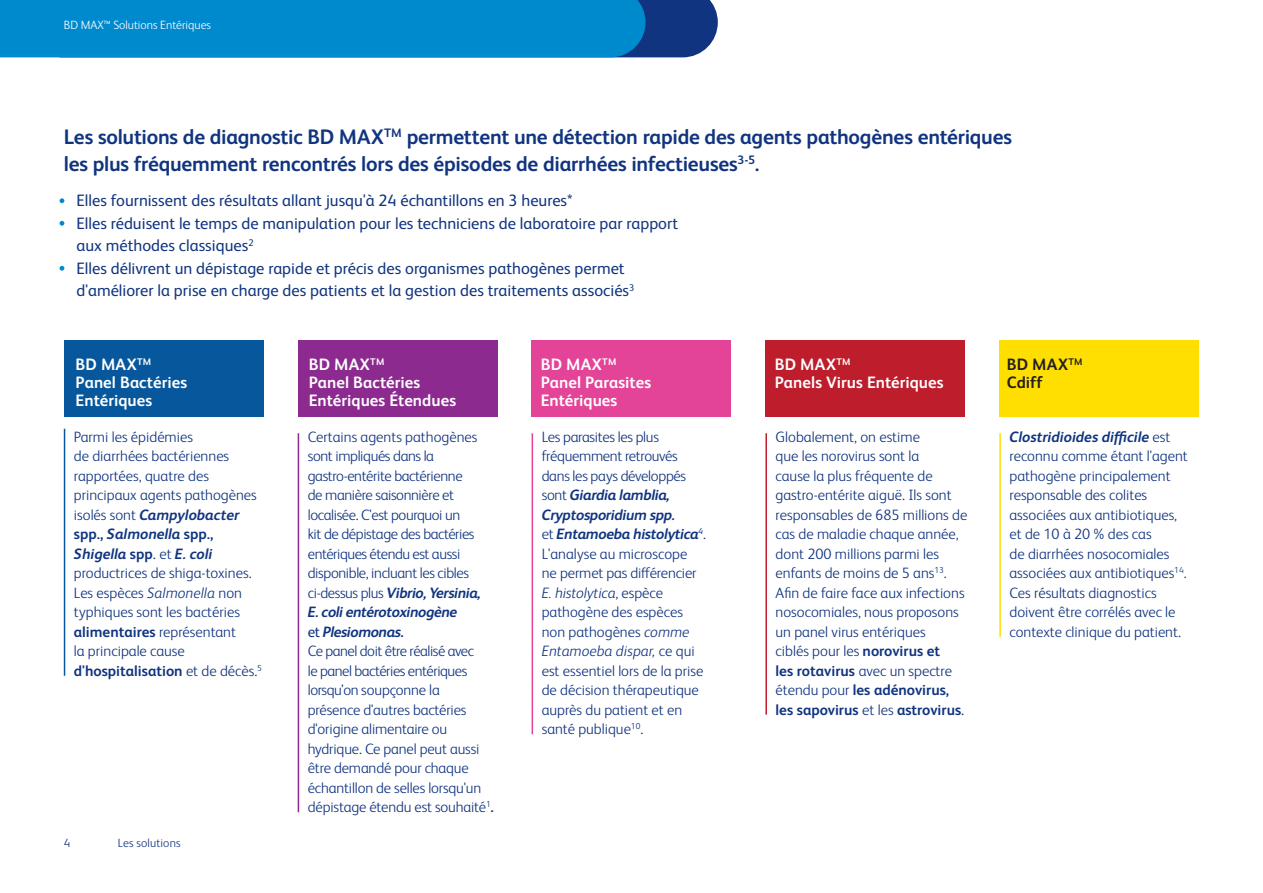
<style>
.page{position:relative;width:1263px;height:893px;background:#fff}
.page>*{position:absolute;margin:0;border:0;box-sizing:border-box;transform-origin:0 0}
.t1{font:700 21px/27px "FS Albert Pro";letter-spacing:-.01em;color:#10347f}
.t2{font:16.5px/22.5px "FS Albert Pro";color:#10347f}
.t3{font:700 16.5px/18px "FS Albert Pro";color:#fff}
.t4{font:700 16.5px/18px "FS Albert Pro";letter-spacing:.005em;color:#231f20}
.t5{font:300 15px/19.5px "FS Albert Pro";color:#10347f}
.t6{font:300 15px/19.5px "FS Albert Pro";letter-spacing:-.025em;color:#10347f}
.t7{font:300 12px "FS Albert Pro";color:#fff}
.t8{font:300 12px "FS Albert Pro";letter-spacing:.015em;color:#10347f}
.s1{font-weight:700;font-style:italic}
.s2{font-weight:700}
.s3{font-weight:400}
.s4{font-style:italic}
</style>
<div class="page">
<svg style="left:60px;top:198px;width:4px;height:5px"></svg>
<svg style="left:60px;top:221px;width:4px;height:5px"></svg>
<svg style="left:60px;top:266px;width:4px;height:5px"></svg>
<hr style="left:64px;top:429px;width:1px;height:247px;background:#05589e">
<div style="left:65px;top:340px;width:199px;height:76px;background:#06579c"></div>
<hr style="left:298px;top:433px;width:1px;height:379px;background:#8c2a8f">
<div style="left:298px;top:340px;width:199px;height:76px;background:#8c2a90"></div>
<hr style="left:532px;top:433px;width:1px;height:301px;background:#e54398">
<div style="left:532px;top:340px;width:199px;height:76px;background:#e44498"></div>
<hr style="left:765px;top:433px;width:2px;height:282px;background:#be1d2c">
<div style="left:765px;top:340px;width:200px;height:76px;background:#be1d2c"></div>
<hr style="left:999px;top:433px;width:2px;height:204px;background:#ffdf00">
<div style="left:999px;top:340px;width:200px;height:76px;background:#ffdf01"></div>
<svg style="left:0;top:0;width:718px;height:57px;background:#0382c6"></svg>
<p class="t7" style="left:64px;top:17px;width:149px">BD MAX™ Solutions Entériques</p>
<h1 class="t1" style="left:64px;top:122px;width:950px">Les solutions de diagnostic BD MAX<sup>TM</sup> permettent une détection rapide des agents pathogènes entériques les plus fréquemment rencontrés lors des épisodes de diarrhées infectieuses<sup>3-5</sup>.</h1>
<p class="t2" style="left:77px;top:188px;width:603px">Elles fournissent des résultats allant jusqu'à 24 échantillons en 3 heures*<br>Elles réduisent le temps de manipulation pour les techniciens de laboratoire par rapport aux méthodes classiques<sup>2<br></sup>Elles délivrent un dépistage rapide et précis des organismes pathogènes permet d'améliorer la prise en charge des patients et la gestion des traitements associés<sup>3</sup></p>
<p class="t3" style="left:76px;top:355px;width:113px">BD MAX<sup>TM<br></sup>Panel Bactéries<br>Entériques</p>
<p class="t5" style="left:74px;top:426px;width:190px">Parmi les épidémies<br>de diarrhées bactériennes rapportées, quatre des principaux agents pathogènes isolés sont <span class="s1">Campylobacter </span><span class="s2">spp.,</span> <span class="s1">Salmonella</span> <span class="s2">spp.,<br></span><span class="s1">Shigella</span> <span class="s2">spp</span><span class="s3">.</span> et <span class="s1">E. coli </span>productrices de shiga-toxines.<br>Les espèces <span class="s4">Salmonella</span> non typhiques sont les bactéries <span class="s2">alimentaires</span> représentant<br>la principale cause <span class="s2">d'hospitalisation</span> et de décès.<sup>5</sup></p>
<p class="t8" style="left:64px;top:835px;width:8px">4</p>
<p class="t8" style="left:118px;top:835px;width:64px">Les solutions</p>
<p class="t3" style="left:309px;top:355px;width:149px">BD MAX<sup>TM<br></sup>Panel Bactéries<br>Entériques Étendues</p>
<p class="t6" style="left:308px;top:426px;width:188px">Certains agents pathogènes sont impliqués dans la gastro-entérite bactérienne<br>de manière saisonnière et localisée. C'est pourquoi un<br>kit de dépistage des bactéries entériques étendu est aussi disponible, incluant les cibles ci-dessus plus <span class="s1">Vibrio, Yersinia,<br>E. coli entérotoxinogène<br></span><span class="s3">et</span> <span class="s1">Plesiomonas.<br></span>Ce panel doit être réalisé avec<br>le panel bactéries entériques lorsqu’on soupçonne la présence d'autres bactéries d'origine alimentaire ou hydrique. Ce panel peut aussi être demandé pour chaque échantillon de selles lorsqu'un dépistage étendu est souhaité<sup>1</sup><span class="s1">.</span></p>
<p class="t3" style="left:541px;top:355px;width:112px">BD MAX<sup>TM<br></sup>Panel Parasites<br>Entériques</p>
<p class="t5" style="left:542px;top:426px;width:166px">Les parasites les plus fréquemment retrouvés dans les pays développés sont <span class="s1">Giardia lamblia,<br>Cryptosporidium spp.<br></span>et <span class="s1">Entamoeba histolytica</span><sup>4</sup>.<br>L'analyse au microscope ne permet pas différencier<br><span class="s4">E. histolytica</span>, espèce pathogène des espèces non pathogènes <span class="s4">comme<br>Entamoeba dispar,</span> ce qui est essentiel lors de la prise de décision thérapeutique auprès du patient et en santé publique<sup>10</sup>.</p>
<p class="t3" style="left:775px;top:355px;width:170px">BD MAX<sup>TM<br></sup>Panels Virus Entériques</p>
<p class="t5" style="left:776px;top:426px;width:193px">Globalement, on estime<br>que les norovirus sont la<br>cause la plus fréquente de gastro-entérite aiguë. Ils sont responsables de 685 millions de cas de maladie chaque année, dont 200 millions parmi les enfants de moins de 5 ans<sup>13</sup>.<br>Afin de faire face aux infections nosocomiales, nous proposons un panel virus entériques<br>ciblés pour les <span class="s2">norovirus et<br>les rotavirus</span> avec un spectre étendu pour <span class="s2">les adénovirus, les sapovirus</span> et les <span class="s2">astrovirus</span><span class="s3">.</span></p>
<p class="t4" style="left:1007px;top:355px;width:77px">BD MAX<sup>TM<br></sup>Cdiff</p>
<p class="t5" style="left:1009px;top:426px;width:180px"><span class="s1">Clostridioides difficile</span> est reconnu comme étant l'agent pathogène principalement responsable des colites associées aux antibiotiques, et de 10 à 20 % des cas<br>de diarrhées nosocomiales associées aux antibiotiques<sup>14</sup>.<br>Ces résultats diagnostics doivent être corrélés avec le contexte clinique du patient.</p>
</div>
